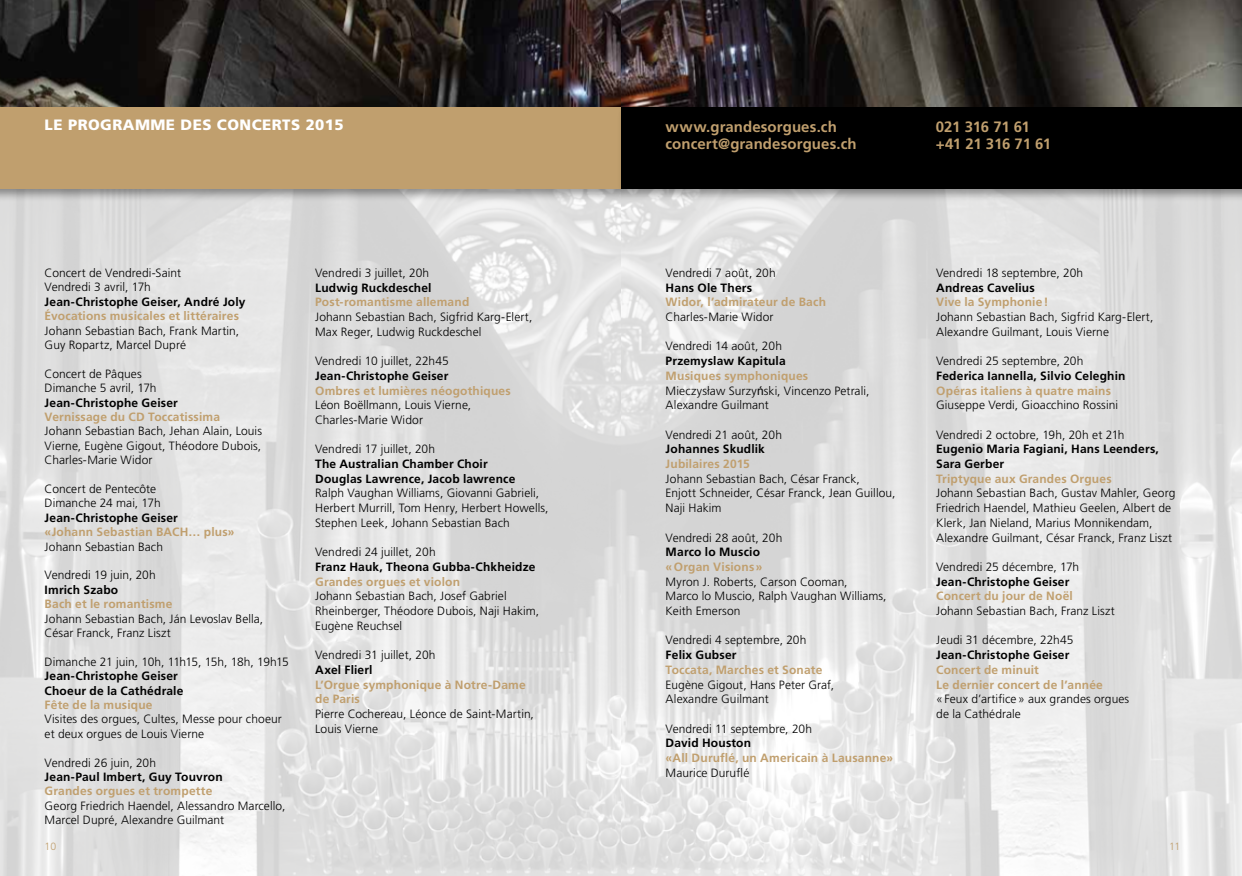
<style>
.page{position:relative;width:1242px;height:876px;background:#fff}
.page>*{position:absolute;margin:0;border:0;box-sizing:border-box;transform-origin:0 0}
.t1{font:700 15px "Frutiger LT Std";letter-spacing:.005em;color:#c09f6e}
.t2{font:900 15px "Frutiger LT Std";letter-spacing:.03em;color:#fff}
.t3{font:700 15px "Frutiger LT Std";letter-spacing:-.02em;color:#c09f6e}
.t4{font:300 12px/14.7px "Frutiger LT Std";letter-spacing:.005em;color:#000}
.t5{font:700 12px/14.7px "Frutiger LT Std";letter-spacing:.015em;color:#000}
.t6{font:700 12px/14.7px "Frutiger LT Std";letter-spacing:.015em;color:#c09f6e}
.t7{font:300 10.5px "Frutiger LT Std";color:#c09f6e}
.s1{font-weight:700;color:#c09f6e}
.s2{font-family:"Arial";font-weight:400}
</style>
<div class="page">
<img style="left:0;top:202px;width:1242px;height:674px">
<div style="left:0;top:102px;width:621px;height:100px;background:#000;opacity:.4"></div>
<div style="left:0;top:106px;width:621px;height:83px;background:#c09f6e"></div>
<hr style="left:617px;top:102px;width:4px;height:100px;background:#000;opacity:.4">
<img style="left:0;top:0;width:1242px;height:106px">
<div style="left:621px;top:102px;width:621px;height:100px;background:#000;opacity:.4"></div>
<div style="left:621px;top:106px;width:621px;height:83px;background:#000"></div>
<p class="t2" style="left:45px;top:116px;width:301px">LE PROGRAMME DES CONCERTS 2015</p>
<p class="t4" style="left:45px;top:266px;width:138px">Concert de Vendredi-Saint<br>Vendredi 3 avril, 17h</p>
<p class="t5" style="left:45px;top:294px;width:202px">Jean-Christophe Geiser, André Joly</p>
<p class="t6" style="left:45px;top:309px;width:196px">Évocations musicales et littéraires</p>
<p class="t4" style="left:45px;top:323px;width:196px">Johann Sebastian Bach, Frank Martin,<br>Guy Ropartz, Marcel Dupré</p>
<p class="t4" style="left:45px;top:367px;width:113px">Concert de Pâques<br>Dimanche 5 avril, 17h</p>
<p class="t5" style="left:45px;top:395px;width:135px">Jean-Christophe Geiser</p>
<p class="t6" style="left:45px;top:409px;width:177px">Vernissage du CD Toccatissima</p>
<p class="t4" style="left:45px;top:424px;width:219px;text-align:justify">Johann Sebastian Bach, Jehan Alain, Louis Vierne, Eugène Gigout, Théodore Dubois, Charles-Marie Widor</p>
<p class="t4" style="left:45px;top:482px;width:118px">Concert de Pentecôte<br>Dimanche 24 mai, 17h</p>
<p class="t5" style="left:45px;top:510px;width:135px">Jean-Christophe Geiser</p>
<p class="t6" style="left:45px;top:525px;width:191px">«Johann Sebastian BACH… plus»</p>
<p class="t4" style="left:45px;top:539px;width:120px">Johann Sebastian Bach</p>
<p class="t4" style="left:45px;top:568px;width:113px">Vendredi 19 juin, 20h</p>
<p class="t5" style="left:45px;top:582px;width:75px">Imrich Szabo</p>
<p class="t6" style="left:45px;top:597px;width:129px">Bach et le romantisme</p>
<p class="t4" style="left:45px;top:611px;width:220px">Johann Sebastian Bach, Ján Levoslav Bella,<br>César Franck, Franz Liszt</p>
<p class="t4" style="left:45px;top:654px;width:246px">Dimanche 21 juin, 10h, 11h15, 15h, 18h, 19h15</p>
<p class="t5" style="left:45px;top:669px;width:140px">Jean-Christophe Geiser<br>Choeur de la Cathédrale</p>
<p class="t6" style="left:45px;top:697px;width:109px">Fête de la musique</p>
<p class="t4" style="left:45px;top:712px;width:239px">Visites des orgues, Cultes, Messe pour choeur et deux orgues de Louis Vierne</p>
<p class="t4" style="left:45px;top:755px;width:113px">Vendredi 26 juin, 20h</p>
<p class="t5" style="left:45px;top:769px;width:179px">Jean-Paul Imbert, Guy Touvron</p>
<p class="t6" style="left:45px;top:784px;width:169px">Grandes orgues et trompette</p>
<p class="t4" style="left:45px;top:799px;width:242px">Georg Friedrich haendel, Alessandro Marcello,<br>Marcel Dupré, Alexandre Guilmant</p>
<p class="t7" style="left:45px;top:840px;width:13px">10</p>
<p class="t4" style="left:315px;top:266px;width:116px">Vendredi 3 juillet, 20h</p>
<p class="t5" style="left:315px;top:280px;width:118px">Ludwig Ruckdeschel</p>
<p class="t6" style="left:315px;top:295px;width:156px">Post-romantisme allemand</p>
<p class="t4" style="left:315px;top:310px;width:219px">Johann Sebastian Bach, Sigfrid Karg-Elert,<br>Max Reger, Ludwig Ruckdeschel</p>
<p class="t4" style="left:315px;top:354px;width:135px">Vendredi 10 juillet, 22h45</p>
<p class="t5" style="left:315px;top:368px;width:135px">Jean-Christophe Geiser</p>
<p class="t6" style="left:315px;top:383px;width:197px">Ombres et lumières néogothiques</p>
<p class="t4" style="left:315px;top:398px;width:157px">Léon Boëllmann, Louis Vierne,<br>Charles-Marie Widor</p>
<p class="t4" style="left:315px;top:442px;width:122px">Vendredi 17 juillet, 20h</p>
<p class="t5" style="left:315px;top:457px;width:202px">The Australian Chamber Choir<br>Douglas Lawrence, Jacob lawrence</p>
<p class="t4" style="left:315px;top:486px;width:235px">Ralph Vaughan Williams, Giovanni Gabrieli, herbert Murrill, Tom henry, herbert howells,<br>Stephen Leek, Johann Sebastian Bach</p>
<p class="t4" style="left:315px;top:545px;width:122px">Vendredi 24 juillet, 20h</p>
<p class="t5" style="left:315px;top:559px;width:222px">Franz Hauk, Theona Gubba-Chkheidze</p>
<p class="t6" style="left:315px;top:574px;width:146px">Grandes orgues et violon</p>
<p class="t4" style="left:315px;top:589px;width:225px">Johann Sebastian Bach, Josef Gabriel<br>Rheinberger, Théodore Dubois, Naji hakim,<br>Eugène Reuchsel</p>
<p class="t4" style="left:315px;top:648px;width:122px">Vendredi 31 juillet, 20h</p>
<p class="t5" style="left:315px;top:662px;width:59px">Axel Flierl</p>
<p class="t6" style="left:315px;top:677px;width:212px">L’Orgue symphonique à Notre-Dame de Paris</p>
<p class="t4" style="left:315px;top:707px;width:220px">Pierre Cochereau, Léonce de Saint-Martin,<br>Louis Vierne</p>
<p class="t1" style="left:665px;top:118px;width:173px">www.grandesorgues.ch</p>
<p class="t3" style="left:935px;top:118px;width:96px">021 316 71 61</p>
<p class="t1" style="left:665px;top:135px;width:193px">concert@grandesorgues.ch</p>
<p class="t3" style="left:935px;top:135px;width:117px">+41 21 316 71 61</p>
<p class="t4" style="left:665px;top:266px;width:112px">Vendredi 7 août, 20h</p>
<p class="t5" style="left:665px;top:280px;width:88px">Hans Ole Thers</p>
<p class="t6" style="left:665px;top:295px;width:162px">Widor, l’admirateur de Bach</p>
<p class="t4" style="left:665px;top:310px;width:109px">Charles-Marie Widor</p>
<p class="t4" style="left:665px;top:339px;width:118px">Vendredi 14 août, 20h</p>
<p class="t5" style="left:665px;top:354px;width:121px">Przemyslaw Kapitula</p>
<p class="t4" style="left:665px;top:368px;width:205px"><span class="s1">Musiques symphoniques<br></span>Mieczysław Surzy<span class="s2">ń</span>ski, Vincenzo Petrali,<br>Alexandre Guilmant</p>
<p class="t4" style="left:665px;top:427px;width:118px">Vendredi 21 août, 20h</p>
<p class="t5" style="left:665px;top:442px;width:101px">Johannes Skudlik</p>
<p class="t6" style="left:665px;top:457px;width:86px">Jubilaires 2015</p>
<p class="t4" style="left:665px;top:471px;width:231px">Johann Sebastian Bach, César Franck,<br>Enjott Schneider, César Franck, Jean Guillou,<br>Naji hakim</p>
<p class="t4" style="left:665px;top:530px;width:118px">Vendredi 28 août, 20h</p>
<p class="t5" style="left:665px;top:545px;width:96px">Marco lo Muscio</p>
<p class="t6" style="left:665px;top:559px;width:98px">«Organ Visions»</p>
<p class="t4" style="left:665px;top:574px;width:222px">Myron J. Roberts, Carson Cooman,<br>Marco lo Muscio, Ralph Vaughan Williams,<br>Keith Emerson</p>
<p class="t4" style="left:665px;top:633px;width:142px">Vendredi 4 septembre, 20h</p>
<p class="t5" style="left:665px;top:648px;width:72px">Felix Gubser</p>
<p class="t6" style="left:665px;top:662px;width:158px">Toccata, Marches et Sonate</p>
<p class="t4" style="left:665px;top:677px;width:170px">Eugène Gigout, hans Peter Graf,<br>Alexandre Guilmant</p>
<p class="t4" style="left:665px;top:721px;width:148px">Vendredi 11 septembre, 20h</p>
<p class="t5" style="left:665px;top:736px;width:87px">David Houston</p>
<p class="t6" style="left:665px;top:751px;width:229px">«All Duruflé, un Americain à Lausanne»</p>
<p class="t4" style="left:665px;top:765px;width:85px">Maurice Duruflé</p>
<p class="t4" style="left:936px;top:266px;width:149px">Vendredi 18 septembre, 20h</p>
<p class="t5" style="left:936px;top:280px;width:100px">Andreas Cavelius</p>
<p class="t6" style="left:936px;top:295px;width:114px">Vive la Symphonie!</p>
<p class="t4" style="left:936px;top:310px;width:219px">Johann Sebastian Bach, Sigfrid Karg-Elert,<br>Alexandre Guilmant, Louis Vierne</p>
<p class="t4" style="left:936px;top:354px;width:149px">Vendredi 25 septembre, 20h</p>
<p class="t5" style="left:936px;top:368px;width:191px">Federica Iannella, Silvio Celeghin</p>
<p class="t6" style="left:936px;top:383px;width:176px">Opéras italiens à quatre mains</p>
<p class="t4" style="left:936px;top:398px;width:183px">Giuseppe Verdi, Gioacchino Rossini</p>
<p class="t4" style="left:936px;top:427px;width:190px">Vendredi 2 octobre, 19h, 20h et 21h</p>
<p class="t5" style="left:936px;top:442px;width:224px">Eugenio Maria Fagiani, Hans Leenders,<br>Sara Gerber</p>
<p class="t6" style="left:936px;top:471px;width:177px">Triptyque aux Grandes Orgues</p>
<p class="t4" style="left:936px;top:486px;width:241px">Johann Sebastian Bach, Gustav Mahler, Georg Friedrich haendel, Mathieu Geelen, Albert de Klerk, Jan Nieland, Marius Monnikendam, Alexandre Guilmant, César Franck, Franz Liszt</p>
<p class="t4" style="left:936px;top:560px;width:145px">Vendredi 25 décembre, 17h</p>
<p class="t5" style="left:936px;top:574px;width:135px">Jean-Christophe Geiser</p>
<p class="t6" style="left:936px;top:589px;width:138px">Concert du jour de Noël</p>
<p class="t4" style="left:936px;top:604px;width:180px">Johann Sebastian Bach, Franz Liszt</p>
<p class="t4" style="left:936px;top:633px;width:139px">Jeudi 31 décembre, 22h45</p>
<p class="t5" style="left:936px;top:648px;width:135px">Jean-Christophe Geiser</p>
<p class="t6" style="left:936px;top:662px;width:168px">Concert de minuit<br>Le dernier concert de l’année</p>
<p class="t4" style="left:936px;top:692px;width:195px">«Feux d’artifice» aux grandes orgues de la Cathédrale</p>
<p class="t7" style="left:1169px;top:840px;width:13px">11</p>
</div>
